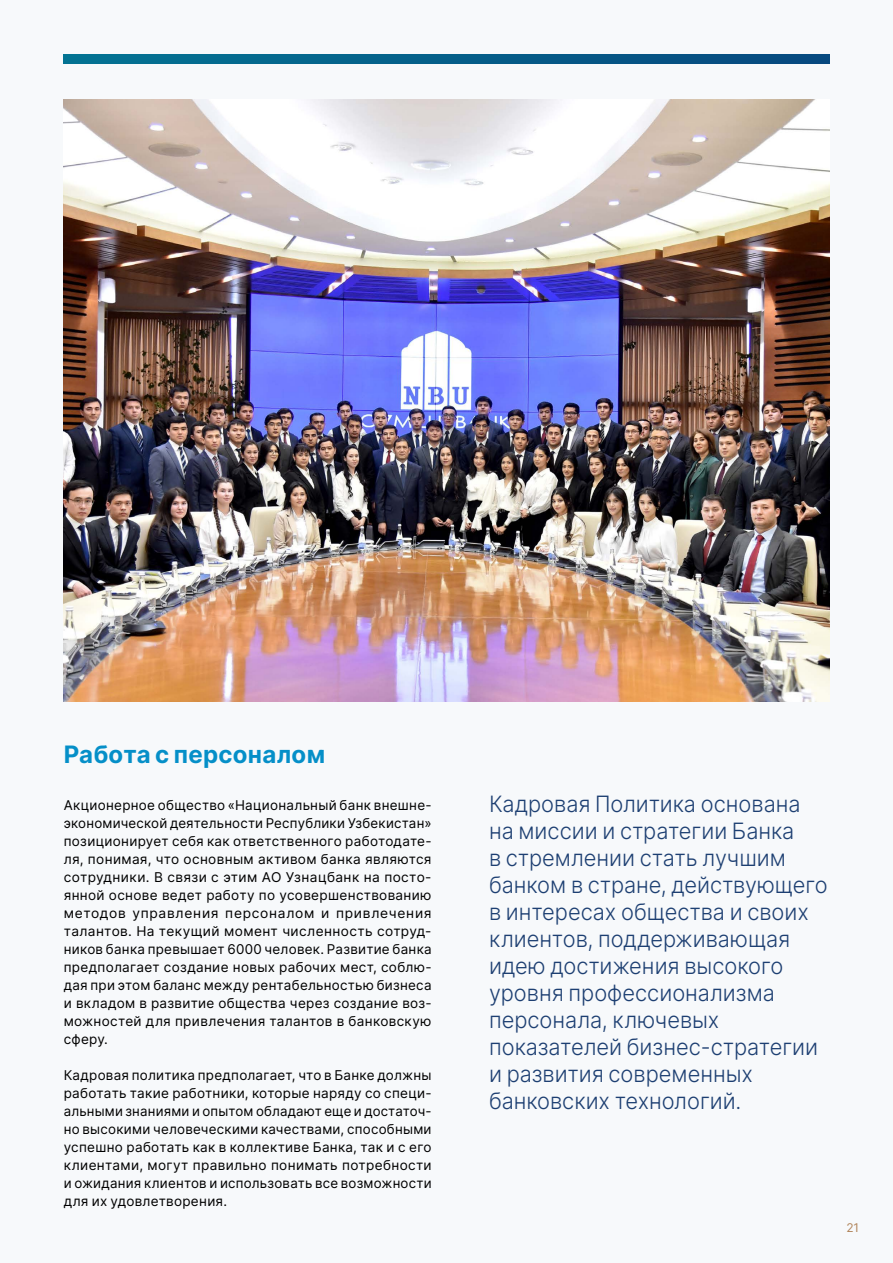
<style>
.page{position:relative;width:893px;height:1263px;background:#f7f9fb}
.page>*{position:absolute;margin:0;border:0;box-sizing:border-box;transform-origin:0 0}
.t1{font:700 24px "Inter";letter-spacing:.01em;color:#058fc8}
.t2{font:300 22.5px/27px "Inter";color:#1d3f72}
.t3{font:13.5px/18px "Inter";letter-spacing:.02em;color:#000;text-align:justify}
.t4{font:12px "Inter";color:#b1855b}
</style>
<div class="page">
<img style="left:64px;top:100px;width:765px;height:602px">
<img style="left:64px;top:54px;width:765px;height:9px">
<h1 class="t1" style="left:64px;top:737px;width:263px">Работа с персоналом</h1>
<p class="t3" style="left:64px;top:796px;width:369px">Акционерное общество «Национальный банк внешне&shy;экономической деятельности Республики Узбекистан» позиционирует себя как ответственного работодате&shy;ля, понимая, что основным активом банка являются сотрудники. В связи с этим АО Узнацбанк на посто&shy;янной основе ведет работу по усовершенствованию методов управления персоналом и привлечения талантов. На текущий момент численность сотруд&shy;ников банка превышает 6000 человек. Развитие банка предполагает создание новых рабочих мест, соблю&shy;дая при этом баланс между рентабельностью бизнеса и вкладом в развитие общества через создание воз&shy;можностей для привлечения талантов в банковскую сферу.</p>
<p class="t3" style="left:64px;top:1066px;width:369px">Кадровая политика предполагает, что в Банке должны работать такие работники, которые наряду со специ&shy;альными знаниями и опытом обладают еще и достаточ&shy;но высокими человеческими качествами, способными успешно работать как в коллективе Банка, так и с его клиентами, могут правильно понимать потребности и ожидания клиентов и использовать все возможности для их удовлетворения.</p>
<p class="t2" style="left:489px;top:790px;width:340px">Кадровая Политика основана на миссии и стратегии Банка<br>в стремлении стать лучшим банком в стране, действующего в интересах общества и своих клиентов, поддерживающая идею достижения высокого уровня профессионализма персонала, ключевых показателей бизнес-стратегии и развития современных банковских технологий.</p>
<p class="t4" style="left:846px;top:1219px;width:14px">21</p>
</div>
